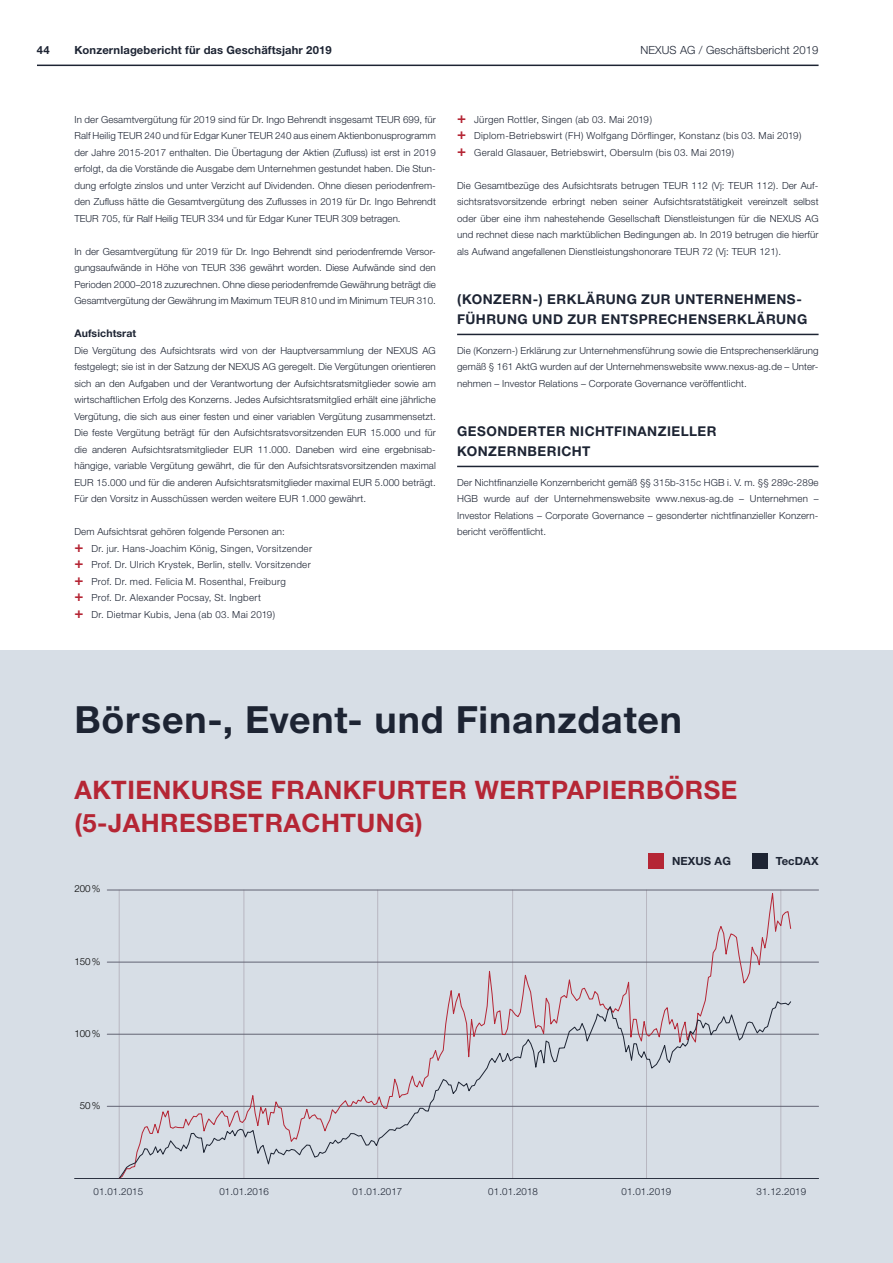
<style>
.page{position:relative;width:893px;height:1263px;background:#fff}
.page>*{position:absolute;margin:0;border:0;box-sizing:border-box;transform-origin:0 0}
.HEADLINE-25pt-bold{font:700 37.5px "Helvetica Neue";letter-spacing:.02em;color:#1d2433}
.HEADLINE-17pt-bold-V{font:700 25.5px/33px "Helvetica Neue";letter-spacing:.02em;color:#b52635}
.HEADLINE-9pt-bold-VE{font:700 13.5px/19.5px "Helvetica Neue";letter-spacing:.035em;color:#1d2433}
.TEXT-7_5pt-light{font:700 11.25px "Helvetica Neue";letter-spacing:.01em;color:#1d2433}
.t1{font:300 11.25px "Helvetica Neue";letter-spacing:.01em;color:#1d2433}
.HEADLINE-7pt-bold{font:700 10.5px "Helvetica Neue";letter-spacing:.01em;color:#1d2433}
.TEXT-6_5pt-light{font:300 9.75px/16.5px "Helvetica Neue";letter-spacing:.01em;color:#1d2433;text-align:justify}
.TEXT-6_5pt-light-2{font:300 9.75px "Helvetica Neue";letter-spacing:.03em;color:#1d2433}
.t2{font:300 9.75px "Helvetica Neue";color:#000}
.s1{font-weight:700;font-size:15px;color:#b52635}
</style>
<div class="page">
<hr style="left:37px;top:65px;width:782px;height:1px;background:#1d2433">
<div style="left:0;top:651px;width:893px;height:612px;background:#d7dee6"></div>
<hr style="left:75px;top:1178px;width:744px;height:1px;background:#1d2433">
<hr style="left:107px;top:890px;width:712px;height:1px;background:#626373">
<hr style="left:107px;top:1106px;width:712px;height:1px;background:#626373">
<hr style="left:107px;top:1034px;width:712px;height:1px;background:#626373">
<hr style="left:107px;top:962px;width:712px;height:1px;background:#626373">
<svg style="left:118px;top:890px;width:673px;height:111px"></svg>
<svg style="left:118px;top:1001px;width:674px;height:178px"></svg>
<div style="left:752px;top:853px;width:15px;height:15px;background:#1d2433"></div>
<div style="left:648px;top:853px;width:16px;height:15px;background:#b52635"></div>
<hr style="left:457px;top:334px;width:362px;height:1px;background:#1d2433">
<hr style="left:457px;top:466px;width:362px;height:1px;background:#1d2433">
<p class="TEXT-7_5pt-light" style="left:37px;top:43px;width:14px">44</p>
<p class="TEXT-7_5pt-light" style="left:74px;top:43px;width:259px">Konzernlagebericht für das Geschäftsjahr 2019</p>
<p class="t1" style="left:640px;top:43px;width:180px">NEXUS AG / Geschäftsbericht 2019</p>
<p class="TEXT-6_5pt-light" style="left:74px;top:111px;width:363px">In der Gesamtvergütung für 2019 sind für Dr. Ingo Behrendt insgesamt TEUR 699, für Ralf Heilig TEUR 240 und für Edgar Kuner TEUR 240 aus einem Aktienbonusprogramm der Jahre 2015-2017 enthalten. Die Übertagung der Aktien (Zufluss) ist erst in 2019 erfolgt, da die Vorstände die Ausgabe dem Unternehmen gestundet haben. Die Stun&shy;dung erfolgte zinslos und unter Verzicht auf Dividenden. Ohne diesen periodenfrem&shy;den Zufluss hätte die Gesamtvergütung des Zuflusses in 2019 für Dr. Ingo Behrendt TEUR 705, für Ralf Heilig TEUR 334 und für Edgar Kuner TEUR 309 betragen.</p>
<p class="TEXT-6_5pt-light" style="left:74px;top:243px;width:363px">In der Gesamtvergütung für 2019 für Dr. Ingo Behrendt sind periodenfremde Versor&shy;gungsaufwände in Höhe von TEUR 336 gewährt worden. Diese Aufwände sind den Perioden 2000–2018 zuzurechnen. Ohne diese periodenfremde Gewährung beträgt die Gesamtvergütung der Gewährung im Maximum TEUR 810 und im Minimum TEUR 310.</p>
<p class="HEADLINE-7pt-bold" style="left:74px;top:327px;width:63px">Aufsichtsrat</p>
<p class="TEXT-6_5pt-light" style="left:74px;top:342px;width:363px">Die Vergütung des Aufsichtsrats wird von der Hauptversammlung der NEXUS AG festgelegt; sie ist in der Satzung der NEXUS AG geregelt. Die Vergütungen orientieren sich an den Aufgaben und der Verantwortung der Aufsichtsratsmitglieder sowie am wirtschaftlichen Erfolg des Konzerns. Jedes Aufsichtsratsmitglied erhält eine jährliche Vergütung, die sich aus einer festen und einer variablen Vergütung zusammensetzt.<br>Die feste Vergütung beträgt für den Aufsichtsratsvorsitzenden EUR 15.000 und für die anderen Aufsichtsratsmitglieder EUR 11.000. Daneben wird eine ergebnisab&shy;hängige, variable Vergütung gewährt, die für den Aufsichtsratsvorsitzenden maximal EUR 15.000 und für die anderen Aufsichtsratsmitglieder maximal EUR 5.000 beträgt.<br>Für den Vorsitz in Ausschüssen werden weitere EUR 1.000 gewährt.</p>
<p class="TEXT-6_5pt-light" style="left:74px;top:523px;width:212px">Dem Aufsichtsrat gehören folgende Personen an:</p>
<p class="TEXT-6_5pt-light-2" style="left:74px;top:542px;width:239px"><span class="s1">+</span> Dr. jur. Hans-Joachim König, Singen, Vorsitzender</p>
<p class="TEXT-6_5pt-light-2" style="left:74px;top:559px;width:238px"><span class="s1">+</span> Prof. Dr. Ulrich Krystek, Berlin, stellv. Vorsitzender</p>
<p class="TEXT-6_5pt-light-2" style="left:74px;top:575px;width:213px"><span class="s1">+</span> Prof. Dr. med. Felicia M. Rosenthal, Freiburg</p>
<p class="TEXT-6_5pt-light-2" style="left:74px;top:592px;width:188px"><span class="s1">+</span> Prof. Dr. Alexander Pocsay, St. Ingbert</p>
<p class="TEXT-6_5pt-light-2" style="left:74px;top:608px;width:202px"><span class="s1">+</span> Dr. Dietmar Kubis, Jena (ab 03. Mai 2019)</p>
<p class="TEXT-6_5pt-light-2" style="left:457px;top:113px;width:196px"><span class="s1">+</span> Jürgen Rottler, Singen (ab 03. Mai 2019)</p>
<p class="TEXT-6_5pt-light-2" style="left:457px;top:130px;width:346px"><span class="s1">+</span> Diplom-Betriebswirt (FH) Wolfgang Dörflinger, Konstanz (bis 03. Mai 2019)</p>
<p class="TEXT-6_5pt-light-2" style="left:457px;top:146px;width:279px"><span class="s1">+</span> Gerald Glasauer, Betriebswirt, Obersulm (bis 03. Mai 2019)</p>
<p class="TEXT-6_5pt-light" style="left:457px;top:177px;width:363px">Die Gesamtbezüge des Aufsichtsrats betrugen TEUR 112 (Vj: TEUR 112). Der Auf&shy;sichtsratsvorsitzende erbringt neben seiner Aufsichtsratstätigkeit vereinzelt selbst oder über eine ihm nahestehende Gesellschaft Dienstleistungen für die NEXUS AG und rechnet diese nach marktüblichen Bedingungen ab. In 2019 betrugen die hierfür als Aufwand angefallenen Dienstleistungshonorare TEUR 72 (Vj: TEUR 121).</p>
<p class="HEADLINE-9pt-bold-VE" style="left:457px;top:289px;width:352px">(KONZERN-) ERKLÄRUNG ZUR UNTERNEHMENS-<br>FÜHRUNG UND ZUR ENTSPRECHENSERKLÄRUNG</p>
<p class="TEXT-6_5pt-light" style="left:457px;top:342px;width:363px">Die (Konzern-) Erklärung zur Unternehmensführung sowie die Entsprechenserklärung gemäß § 161 AktG wurden auf der Unternehmenswebsite www.nexus-ag.de – Unter&shy;nehmen – Investor Relations – Corporate Governance veröffentlicht.</p>
<p class="HEADLINE-9pt-bold-VE" style="left:457px;top:421px;width:261px">GESONDERTER NICHTFINANZIELLER<br>KONZERNBERICHT</p>
<p class="TEXT-6_5pt-light" style="left:457px;top:474px;width:363px">Der Nichtfinanzielle Konzernbericht gemäß §§ 315b-315c HGB i. V. m. §§ 289c-289e HGB wurde auf der Unternehmenswebsite www.nexus-ag.de – Unternehmen – Investor Relations – Corporate Governance – gesonderter nichtfinanzieller Konzern&shy;bericht veröffentlicht.</p>
<p class="HEADLINE-25pt-bold" style="left:74px;top:697px;width:609px">Börsen-, Event- und Finanzdaten</p>
<p class="HEADLINE-17pt-bold-V" style="left:74px;top:773px;width:665px">AKTIENKURSE FRANKFURTER WERTPAPIERBÖRSE (5-JAHRESBETRACHTUNG)</p>
<p class="TEXT-7_5pt-light" style="left:672px;top:854px;width:60px">NEXUS AG</p>
<p class="TEXT-7_5pt-light" style="left:776px;top:854px;width:44px">TecDAX</p>
<p class="t2" style="left:74px;top:883px;width:28px">200%</p>
<p class="t2" style="left:74px;top:955px;width:28px">150%</p>
<p class="t2" style="left:74px;top:1027px;width:28px">100%</p>
<p class="t2" style="left:80px;top:1099px;width:22px">50%</p>
<p class="TEXT-6_5pt-light" style="left:94px;top:1183px;width:51px">01.01.2015</p>
<p class="TEXT-6_5pt-light" style="left:219px;top:1183px;width:51px">01.01.2016</p>
<p class="TEXT-6_5pt-light" style="left:353px;top:1183px;width:51px">01.01.2017</p>
<p class="TEXT-6_5pt-light" style="left:488px;top:1183px;width:51px">01.01.2018</p>
<p class="TEXT-6_5pt-light" style="left:622px;top:1183px;width:51px">01.01.2019</p>
<p class="TEXT-6_5pt-light" style="left:756px;top:1183px;width:51px">31.12.2019</p>
</div>
